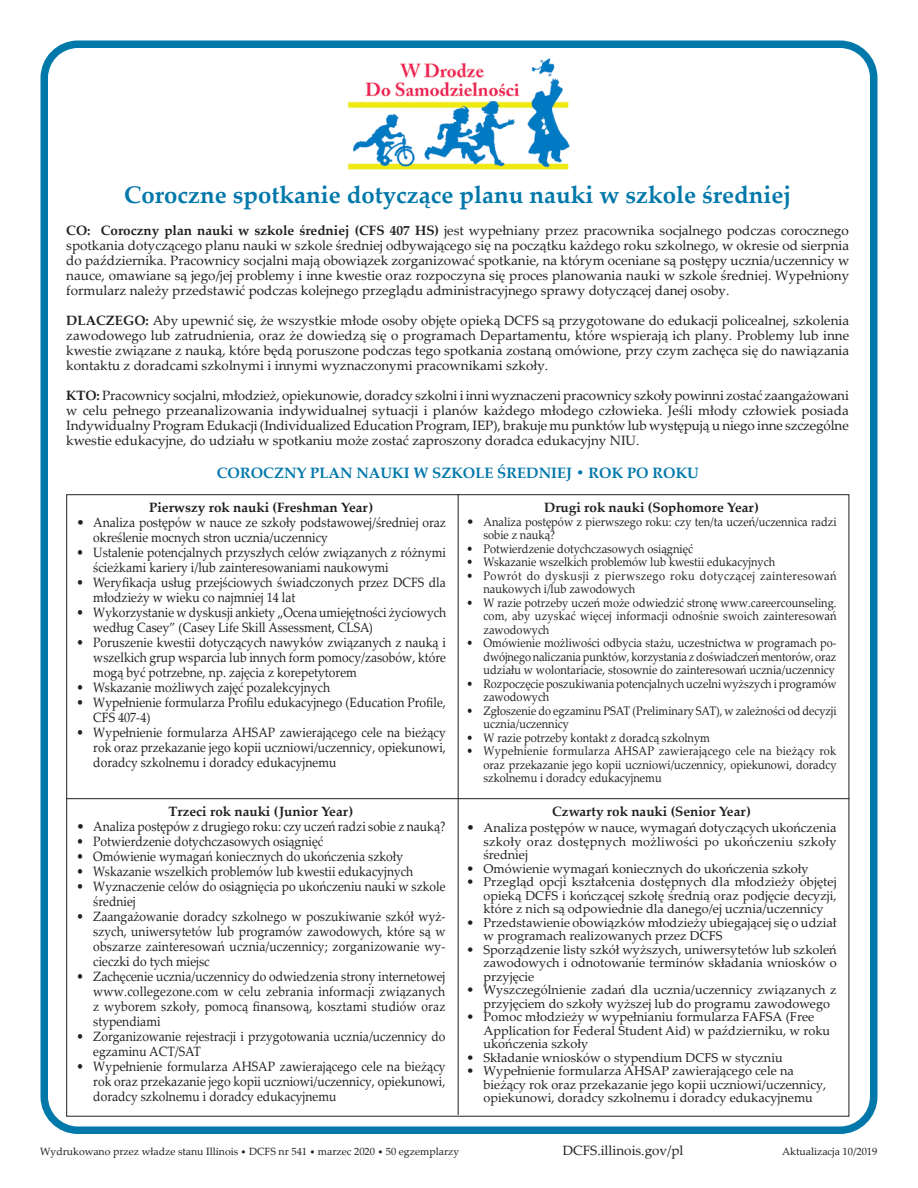
<style>
.page{position:relative;width:918px;height:1188px;background:#fff}
.page>*{position:absolute;margin:0;border:0;box-sizing:border-box;transform-origin:0 0}
.t1{font:700 24px "Palatino Linotype";color:#0078aa}
.t2{font:700 15px "Palatino Linotype";color:#0078aa}
.t3{font:13.5px/15px "Palatino Linotype";color:#231f20;text-align:justify}
.t4{font:13.5px/15px "Palatino Linotype";color:#231f20;scale:.9 1}
.t5{font:700 13.5px "Palatino Linotype";color:#231f20}
.t6{font:12.75px/13.5px "Palatino Linotype";color:#231f20}
.t7{font:12.3px/13.5px "Palatino Linotype";color:#231f20;scale:.9 1}
.t8{font:12.3px/13.5px "Palatino Linotype";letter-spacing:.04em;color:#231f20;scale:.9 1}
.t9{font:10.5px "Palatino Linotype";color:#231f20}
.s1{font-weight:700}
.s2{font-size:12.75px}
.s3{font-size:13.5px}
.s4{font-size:9px}
</style>
<div class="page">
<div style="left:40px;top:40px;width:838px;height:1094px;border:8px solid #0078aa;border-radius:34px"></div>
<hr style="left:458px;top:494px;width:1px;height:621px;background:#231f20">
<hr style="left:66px;top:798px;width:783px;height:1px;background:#231f20">
<img style="left:347px;top:58px;width:223px;height:112px">
<h1 class="t1" style="left:124px;top:178px;width:669px">Coroczne spotkanie dotyczące planu nauki w szkole średniej</h1>
<p class="t3" style="left:66px;top:223px;width:785px"><span class="s1">CO: Coroczny plan nauki w szkole średniej (CFS 407 HS)</span> jest wypełniany przez pracownika socjalnego podczas corocznego spotkania dotyczącego planu nauki w szkole średniej odbywającego się na początku każdego roku szkolnego, w okresie od sierpnia do października. Pracownicy socjalni mają obowiązek zorganizować spotkanie, na którym oceniane są postępy ucznia/uczennicy w nauce, omawiane są jego/jej problemy i inne kwestie oraz rozpoczyna się proces planowania nauki w szkole średniej. Wypełniony formularz należy przedstawić podczas kolejnego przeglądu administracyjnego sprawy dotyczącej danej osoby.</p>
<p class="t3" style="left:66px;top:313px;width:785px"><span class="s1">DLACZEGO:</span> Aby upewnić się, że wszystkie młode osoby objęte opieką DCFS są przygotowane do edukacji policealnej, szkolenia zawodowego lub zatrudnienia, oraz że dowiedzą się o programach Departamentu, które wspierają ich plany. Problemy lub inne kwestie związane z nauką, które będą poruszone podczas tego spotkania zostaną omówione, przy czym zachęca się do nawiązania kontaktu z doradcami szkolnymi i innymi wyznaczonymi pracownikami szkoły.</p>
<p class="t3" style="left:66px;top:388px;width:784px"><span class="s1">KTO:</span> Pracownicy socjalni, młodzież, opiekunowie, doradcy szkolni i inni wyznaczeni pracownicy szkoły powinni zostać zaangażowani w celu pełnego przeanalizowania indywidualnej sytuacji i planów każdego młodego człowieka. Jeśli młody człowiek posiada Indywidualny Program Edukacji (Individualized Education Program, IEP), brakuje mu punktów lub występują u niego inne szczególne kwestie edukacyjne, do udziału w spotkaniu może zostać zaproszony doradca edukacyjny NIU.</p>
<p class="t2" style="left:217px;top:462px;width:484px">COROCZNY PLAN NAUKI W SZKOLE ŚREDNIEJ • ROK PO ROKU</p>
<p class="t5" style="left:149px;top:498px;width:225px">Pierwszy rok nauki (Freshman Year)</p>
<p class="t3" style="left:93px;top:515px;width:354px;text-indent:-17px">• Analiza postępów w nauce ze szkoły podstawowej/średniej oraz określenie mocnych stron ucznia/uczennicy</p>
<p class="t4" style="left:93px;top:545px;width:393px;text-indent:-17px">• Ustalenie potencjalnych przyszłych celów związanych z różnymi ścieżkami kariery i/lub zainteresowaniami naukowymi</p>
<p class="t4" style="left:93px;top:575px;width:393px;text-indent:-17px">• Weryfikacja usług przejściowych świadczonych przez DCFS dla młodzieży w wieku co najmniej 14 lat</p>
<p class="t4" style="left:93px;top:605px;width:394px;text-indent:-17px">• Wykorzystanie w dyskusji ankiety „Ocena umiejętności życiowych według Casey” (Casey Life Skill Assessment, CLSA)</p>
<p class="t4" style="left:93px;top:635px;width:393px;text-align:justify;text-indent:-17px">• Poruszenie kwestii dotyczących nawyków związanych z nauką i wszelkich grup wsparcia lub innych form pomocy/zasobów, które mogą być potrzebne, np. zajęcia z korepetytorem</p>
<p class="t4" style="left:76px;top:680px;width:283px">• Wskazanie możliwych zajęć pozalekcyjnych</p>
<p class="t4" style="left:93px;top:695px;width:393px;text-indent:-17px">• Wypełnienie formularza Profilu edukacyjnego (Education Profile,<br>CFS 407-4)</p>
<p class="t4" style="left:93px;top:725px;width:393px;text-align:justify;text-indent:-17px">• Wypełnienie formularza AHSAP zawierającego cele na bieżący rok oraz przekazanie jego kopii uczniowi/uczennicy, opiekunowi, doradcy szkolnemu i doradcy edukacyjnemu</p>
<p class="t5" style="left:168px;top:802px;width:186px">Trzeci rok nauki (Junior Year)</p>
<p class="t3" style="left:76px;top:819px;width:371px">• Analiza postępów z drugiego roku: czy uczeń radzi sobie z nauką?</p>
<p class="t4" style="left:76px;top:834px;width:276px">• Potwierdzenie dotychczasowych osiągnięć</p>
<p class="t4" style="left:76px;top:849px;width:365px">• Omówienie wymagań koniecznych do ukończenia szkoły</p>
<p class="t4" style="left:76px;top:864px;width:376px">• Wskazanie wszelkich problemów lub kwestii edukacyjnych</p>
<p class="t4" style="left:93px;top:879px;width:393px;text-indent:-17px">• Wyznaczenie celów do osiągnięcia po ukończeniu nauki w szkole średniej</p>
<p class="t4" style="left:93px;top:909px;width:393px;text-align:justify;text-indent:-17px">• Zaangażowanie doradcy szkolnego w poszukiwanie szkół wyż&shy;szych, uniwersytetów lub programów zawodowych, które są w obszarze zainteresowań ucznia/uczennicy; zorganizowanie wy&shy;cieczki do tych miejsc</p>
<p class="t4" style="left:93px;top:969px;width:393px;text-align:justify;text-indent:-17px">• Zachęcenie ucznia/uczennicy do odwiedzenia strony internetowej www.collegezone.com w celu zebrania informacji związanych z wyborem szkoły, pomocą finansową, kosztami studiów oraz stypendiami</p>
<p class="t4" style="left:93px;top:1029px;width:393px;text-indent:-17px">• Zorganizowanie rejestracji i przygotowania ucznia/uczennicy do egzaminu ACT/SAT</p>
<p class="t4" style="left:93px;top:1059px;width:393px;text-align:justify;text-indent:-17px">• Wypełnienie formularza AHSAP zawierającego cele na bieżący rok oraz przekazanie jego kopii uczniowi/uczennicy, opiekunowi, doradcy szkolnemu i doradcy edukacyjnemu</p>
<p class="t5" style="left:544px;top:498px;width:216px">Drugi rok nauki (Sophomore Year)</p>
<p class="t7" style="left:484px;top:514px;width:394px;text-indent:-17px"><span class="s2">•</span> Analiza postępów z pierwszego roku: czy ten/ta uczeń/uczennica radzi sobie z nauką?</p>
<p class="t7" style="left:467px;top:541px;width:253px">• Potwierdzenie dotychczasowych osiągnięć</p>
<p class="t7" style="left:467px;top:555px;width:344px">• Wskazanie wszelkich problemów lub kwestii edukacyjnych</p>
<p class="t8" style="left:484px;top:568px;width:394px;text-indent:-17px">• Powrót do dyskusji z pierwszego roku dotyczącej zainteresowań naukowych i/lub zawodowych</p>
<p class="t7" style="left:484px;top:595px;width:394px;text-align:justify;text-indent:-17px">• W razie potrzeby uczeń może odwiedzić stronę www.careercounseling. com, aby uzyskać więcej informacji odnośnie swoich zainteresowań zawodowych</p>
<p class="t7" style="left:484px;top:636px;width:394px;text-align:justify;text-indent:-17px">• Omówienie możliwości odbycia stażu, uczestnictwa w programach po&shy;dwójnego naliczania punktów, korzystania z doświadczeń mentorów, oraz udziału w wolontariacie, stosownie do zainteresowań ucznia/uczennicy</p>
<p class="t7" style="left:484px;top:676px;width:394px;text-indent:-17px">• Rozpoczęcie poszukiwania potencjalnych uczelni wyższych i programów zawodowych</p>
<p class="t7" style="left:484px;top:703px;width:394px;text-indent:-17px">• Zgłoszenie do egzaminu PSAT (Preliminary SAT), w zależności od decyzji ucznia/uczennicy</p>
<p class="t7" style="left:467px;top:730px;width:272px">• W razie potrzeby kontakt z doradcą szkolnym</p>
<p class="t7" style="left:484px;top:744px;width:394px;text-align:justify;text-indent:-17px">• Wypełnienie formularza AHSAP zawierającego cele na bieżący rok oraz przekazanie jego kopii uczniowi/uczennicy, opiekunowi, doradcy szkolnemu i doradcy edukacyjnemu</p>
<p class="t5" style="left:552px;top:802px;width:200px">Czwarty rok nauki (Senior Year)</p>
<p class="t6" style="left:484px;top:821px;width:355px;text-align:justify;text-indent:-17px"><span class="s3">•</span> Analiza postępów w nauce, wymagań dotyczących ukończenia szkoły oraz dostępnych możliwości po ukończeniu szkoły średniej</p>
<p class="t6" style="left:467px;top:861px;width:344px">• Omówienie wymagań koniecznych do ukończenia szkoły</p>
<p class="t6" style="left:484px;top:875px;width:355px;text-align:justify;text-indent:-17px">• Przegląd opcji kształcenia dostępnych dla młodzieży objętej opieką DCFS i kończącej szkołę średnią oraz podjęcie decyzji, które z nich są odpowiednie dla danego/ej ucznia/uczennicy</p>
<p class="t6" style="left:484px;top:915px;width:355px;text-indent:-17px">• Przedstawienie obowiązków młodzieży ubiegającej się o udział w programach realizowanych przez DCFS</p>
<p class="t6" style="left:484px;top:942px;width:355px;text-align:justify;text-indent:-17px">• Sporządzenie listy szkół wyższych, uniwersytetów lub szkoleń zawodowych i odnotowanie terminów składania wniosków o przyjęcie</p>
<p class="t6" style="left:484px;top:983px;width:355px;text-indent:-17px">• Wyszczególnienie zadań dla ucznia/uczennicy związanych z przyjęciem do szkoły wyższej lub do programu zawodowego</p>
<p class="t6" style="left:484px;top:1010px;width:348px;text-indent:-17px">• Pomoc młodzieży w wypełnianiu formularza FAFSA (Free<br>Application for Federal Student Aid) w październiku, w roku ukończenia szkoły</p>
<p class="t6" style="left:467px;top:1050px;width:318px">• Składanie wniosków o stypendium DCFS w styczniu</p>
<p class="t6" style="left:484px;top:1064px;width:344px;text-indent:-17px">• Wypełnienie formularza AHSAP zawierającego cele na bieżący rok oraz przekazanie jego kopii uczniowi/uczennicy, opiekunowi, doradcy szkolnemu i doradcy edukacyjnemu</p>
<p class="t9" style="left:40px;top:1144px;width:421px">Wydrukowano przez władze stanu Illinois <span class="s4">•</span> DCFS nr 541 <span class="s4">•</span> marzec 2020 <span class="s4">•</span> 50 egzemplarzy</p>
<p class="t3" style="left:563px;top:1143px;width:122px">DCFS.illinois.gov/pl</p>
<p class="t9" style="left:782px;top:1144px;width:97px">Aktualizacja 10/2019</p>
</div>
